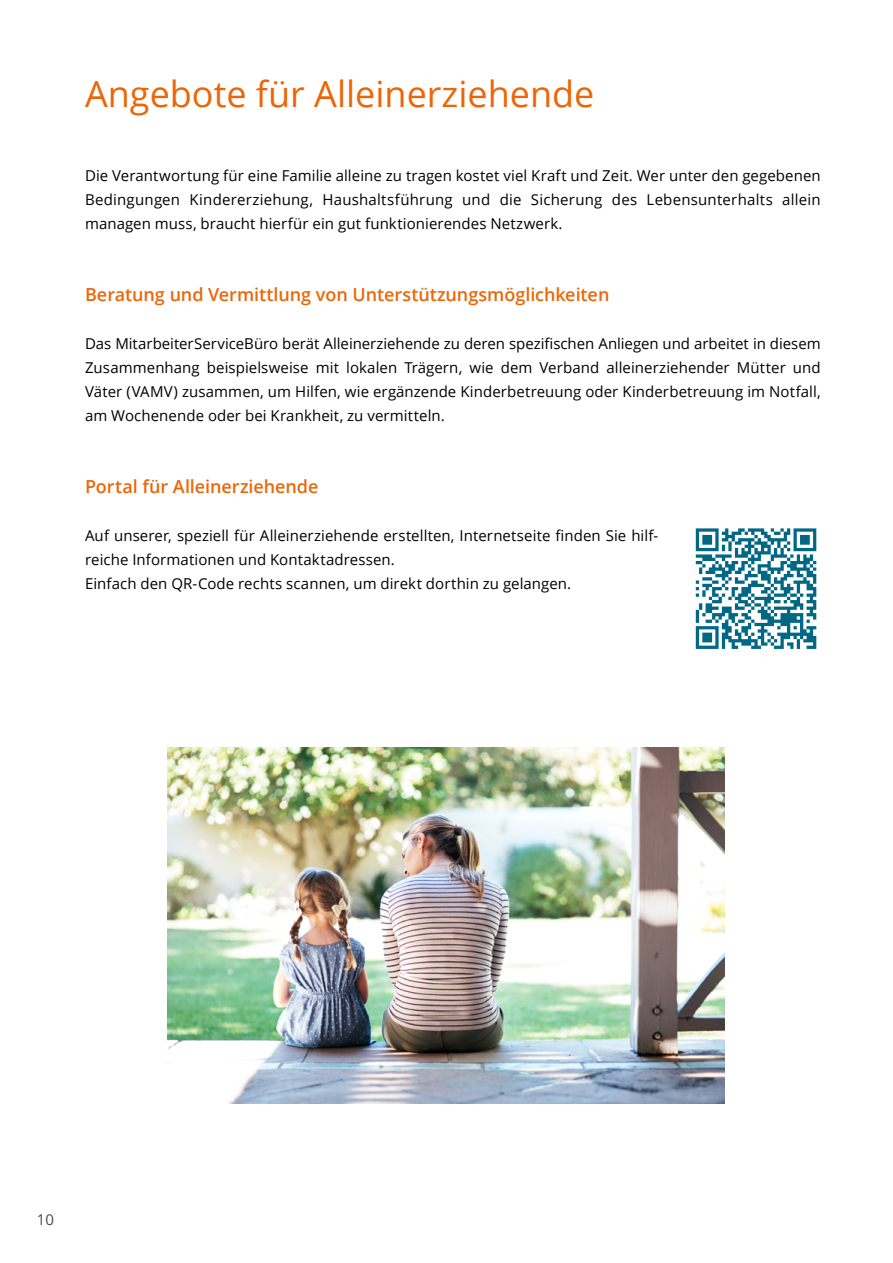
<style>
.page{position:relative;width:893px;height:1263px;background:#fff}
.page>*{position:absolute;margin:0;border:0;box-sizing:border-box;transform-origin:0 0}
.t1{font:36px "Open Sans";color:#ec6608}
.t2{font:600 18px "Open Sans";color:#ec6608}
.t3{font:15px/24px "Open Sans";letter-spacing:.005em;color:#000;text-align:justify}
.t4{font:15px "Open Sans";color:#4a4a49}
</style>
<div class="page">
<img style="left:168px;top:747px;width:556px;height:356px">
<svg style="left:696px;top:528px;width:120px;height:121px"></svg>
<h1 class="t1" style="left:85px;top:70px;width:511px">Angebote für Alleinerziehende</h1>
<p class="t3" style="left:85px;top:163px;width:737px">Die Verantwortung für eine Familie alleine zu tragen kostet viel Kraft und Zeit. Wer unter den gegebenen Bedingungen Kindererziehung, Haushaltsführung und die Sicherung des Lebensunterhalts allein managen muss, braucht hierfür ein gut funktionierendes Netzwerk.</p>
<p class="t2" style="left:85px;top:282px;width:526px">Beratung und Vermittlung von Unterstützungsmöglichkeiten</p>
<p class="t3" style="left:85px;top:331px;width:737px">Das MitarbeiterServiceBüro berät Alleinerziehende zu deren spezifischen Anliegen und arbeitet in diesem Zusammenhang beispielsweise mit lokalen Trägern, wie dem Verband alleinerziehender Mütter und Väter (VAMV) zusammen, um Hilfen, wie ergänzende Kinderbetreuung oder Kinderbetreuung im Notfall, am Wochenende oder bei Krankheit, zu vermitteln.</p>
<p class="t2" style="left:85px;top:474px;width:235px">Portal für Alleinerziehende</p>
<p class="t3" style="left:85px;top:523px;width:573px;text-align:left">Auf unserer, speziell für Alleinerziehende erstellten, Internetseite finden Sie hilf&shy;reiche Informationen und Kontaktadressen.<br>Einfach den QR-Code rechts scannen, um direkt dorthin zu gelangen.</p>
<p class="t4" style="left:37px;top:1209px;width:19px">10</p>
</div>
